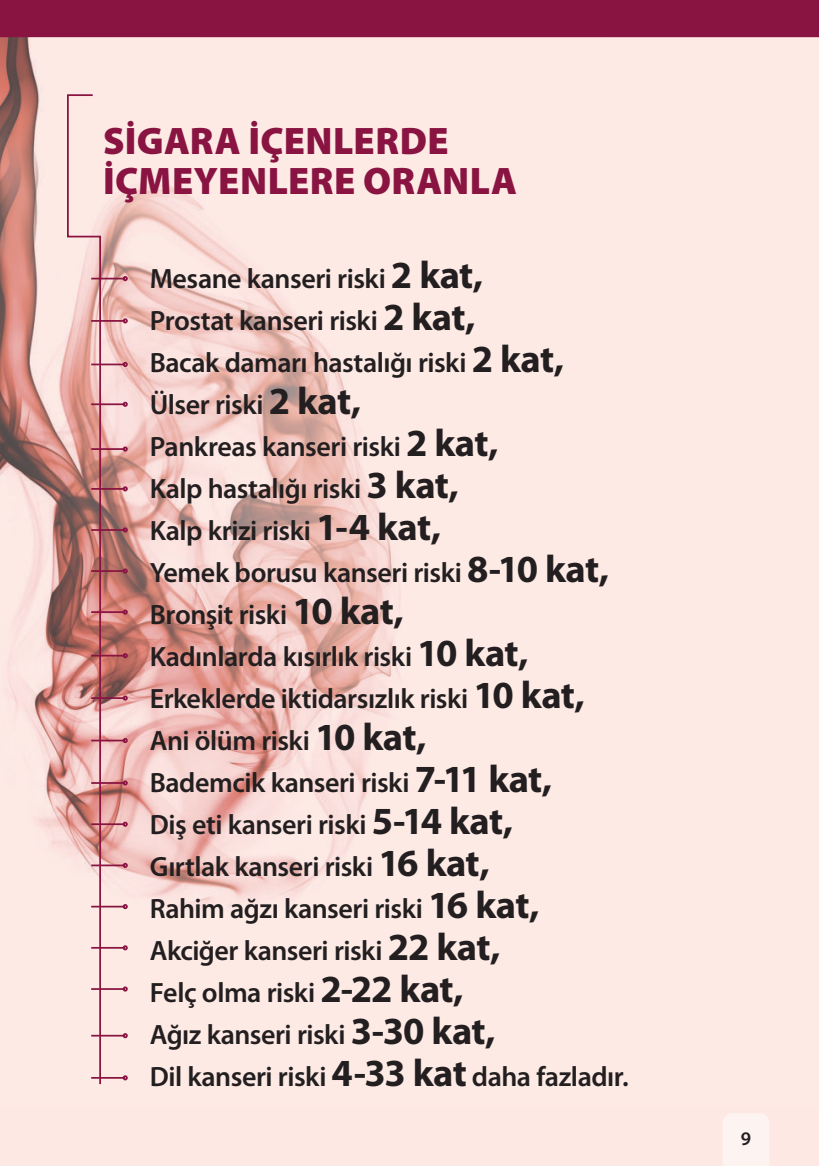
<style>
.page{position:relative;width:819px;height:1166px;background:#fff}
.page>*{position:absolute;margin:0;border:0;box-sizing:border-box;transform-origin:0 0}
.t1{font:900 38.5px/40.2px "Myriad Pro";letter-spacing:.01em;color:#891441}
.t2{font:600 28px/42px "Myriad Pro";letter-spacing:-.02em;color:#231f20}
.t3{font:600 19.25px "Myriad Pro";color:#231f20}
.s1{font-weight:700;font-size:38.5px}
</style>
<div class="page">
<img style="left:0;top:37px;width:818px;height:1072px">
<div style="left:722px;top:1113px;width:47px;height:53px;background:#fdf3f0"></div>
<div style="left:0;top:0;width:819px;height:37px;background:#891441"></div>
<svg style="left:66px;top:93px;width:36px;height:993px;background:#e0b3af"></svg>
<hr style="left:91px;top:278px;width:34px;height:1px;background:#891441">
<svg style="left:123px;top:276px;width:5px;height:5px"></svg>
<hr style="left:91px;top:320px;width:34px;height:2px;background:#891441">
<svg style="left:123px;top:318px;width:5px;height:5px"></svg>
<hr style="left:91px;top:364px;width:34px;height:1px;background:#891441">
<svg style="left:123px;top:362px;width:5px;height:5px"></svg>
<hr style="left:91px;top:403px;width:34px;height:2px;background:#891441">
<svg style="left:123px;top:402px;width:5px;height:5px"></svg>
<hr style="left:91px;top:448px;width:34px;height:2px;background:#891441">
<svg style="left:123px;top:446px;width:5px;height:6px"></svg>
<hr style="left:91px;top:488px;width:34px;height:2px;background:#891441">
<svg style="left:123px;top:486px;width:5px;height:5px"></svg>
<hr style="left:91px;top:529px;width:34px;height:2px;background:#891441">
<svg style="left:123px;top:527px;width:5px;height:5px"></svg>
<hr style="left:91px;top:570px;width:34px;height:2px;background:#891441">
<svg style="left:123px;top:568px;width:5px;height:5px"></svg>
<hr style="left:91px;top:611px;width:34px;height:2px;background:#891441">
<svg style="left:123px;top:609px;width:5px;height:6px"></svg>
<hr style="left:91px;top:655px;width:34px;height:1px;background:#891441">
<svg style="left:123px;top:653px;width:5px;height:5px"></svg>
<hr style="left:91px;top:697px;width:34px;height:2px;background:#891441">
<svg style="left:123px;top:695px;width:5px;height:6px"></svg>
<hr style="left:91px;top:740px;width:34px;height:1px;background:#891441">
<svg style="left:123px;top:738px;width:5px;height:5px"></svg>
<hr style="left:91px;top:782px;width:34px;height:2px;background:#891441">
<svg style="left:123px;top:780px;width:5px;height:5px"></svg>
<hr style="left:91px;top:823px;width:34px;height:2px;background:#891441">
<svg style="left:123px;top:821px;width:5px;height:6px"></svg>
<hr style="left:91px;top:864px;width:34px;height:2px;background:#891441">
<svg style="left:123px;top:863px;width:5px;height:5px"></svg>
<hr style="left:91px;top:906px;width:34px;height:1px;background:#891441">
<svg style="left:123px;top:904px;width:5px;height:5px"></svg>
<hr style="left:91px;top:947px;width:34px;height:2px;background:#891441">
<svg style="left:123px;top:945px;width:5px;height:5px"></svg>
<hr style="left:91px;top:988px;width:34px;height:2px;background:#891441">
<svg style="left:123px;top:986px;width:5px;height:5px"></svg>
<hr style="left:91px;top:1035px;width:34px;height:1px;background:#891441">
<svg style="left:123px;top:1033px;width:5px;height:5px"></svg>
<hr style="left:91px;top:1077px;width:34px;height:2px;background:#891441">
<svg style="left:123px;top:1075px;width:5px;height:5px"></svg>
<h1 class="t1" style="left:103px;top:122px;width:415px">SİGARA İÇENLERDE<br>İÇMEYENLERE ORANLA</h1>
<p class="t2" style="left:150px;top:258px;width:480px">Mesane kanseri riski <span class="s1">2 kat,<br></span>Prostat kanseri riski <span class="s1">2 kat,<br></span>Bacak damarı hastalığı riski <span class="s1">2 kat,<br></span>Ülser riski <span class="s1">2 kat,<br></span>Pankreas kanseri riski <span class="s1">2 kat,<br></span>Kalp hastalığı riski <span class="s1">3 kat,<br></span>Kalp krizi riski <span class="s1">1-4 kat,<br></span>Yemek borusu kanseri riski <span class="s1">8-10 kat,<br></span>Bronşit riski <span class="s1">10 kat,<br></span>Kadınlarda kısırlık riski <span class="s1">10 kat,<br></span>Erkeklerde iktidarsızlık riski <span class="s1">10 kat,<br></span>Ani ölüm riski <span class="s1">10 kat,<br></span>Bademcik kanseri riski <span class="s1">7-11 kat,<br></span>Diş eti kanseri riski <span class="s1">5-14 kat,<br></span>Gırtlak kanseri riski <span class="s1">16 kat,<br></span>Rahim ağzı kanseri riski <span class="s1">16 kat,<br></span>Akciğer kanseri riski <span class="s1">22 kat,<br></span>Felç olma riski <span class="s1">2-22 kat,<br></span>Ağız kanseri riski <span class="s1">3-30 kat,<br></span>Dil kanseri riski <span class="s1">4-33 kat</span> daha fazladır.</p>
<p class="t3" style="left:740px;top:1129px;width:12px">9</p>
</div>
